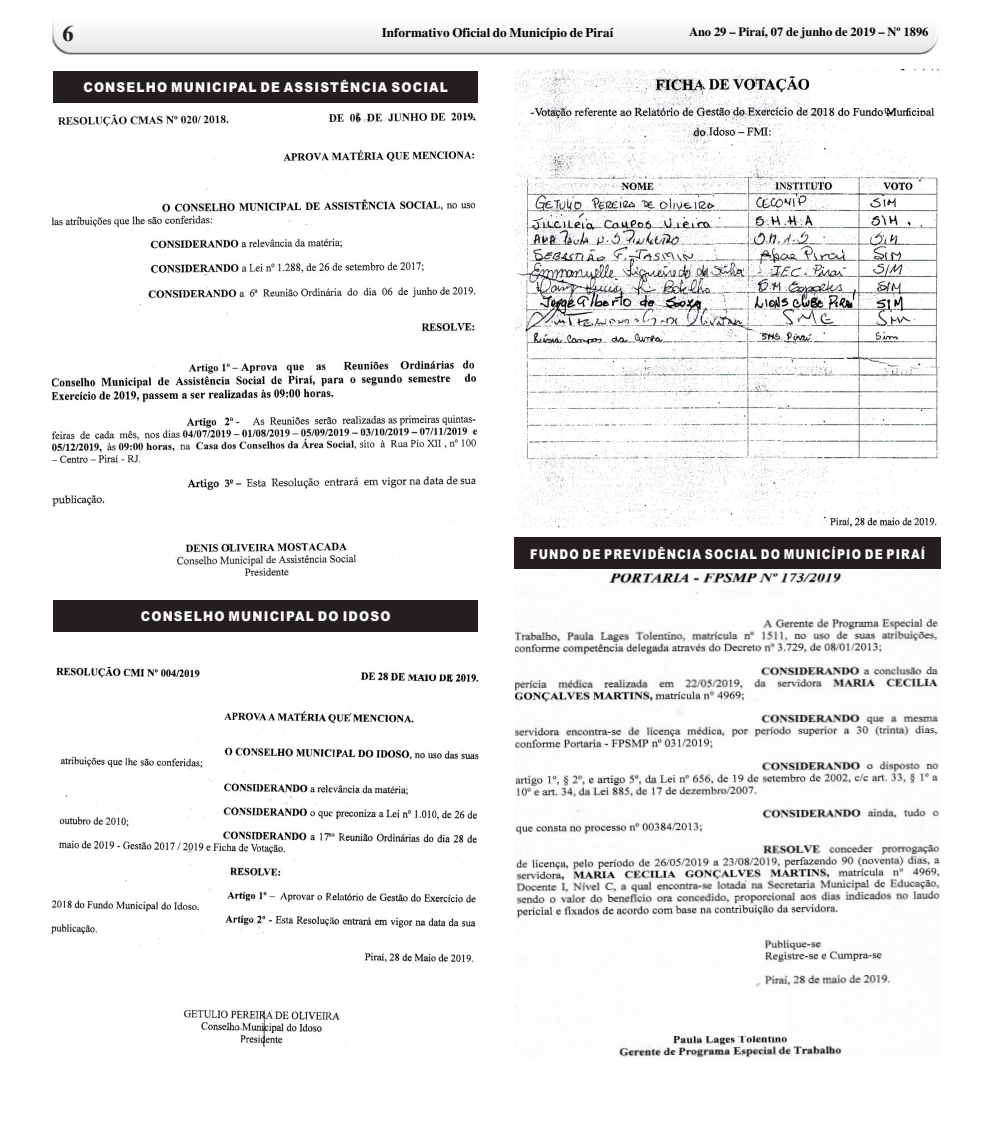
<style>
.page{position:relative;width:993px;height:1127px;background:#fff}
.page>*{position:absolute;margin:0;border:0;box-sizing:border-box;transform-origin:0 0}
.t1{font:700 22.5px "Times";color:#231f20}
.t2{font:900 13.5px "Arial";letter-spacing:.095em;color:#fff;scale:.89 1}
.t3{font:900 13.5px "Arial";letter-spacing:.095em;color:#fff;scale:.83 1}
.t4{font:700 13.12px "Times";color:#000}
.t5{font:700 12.5px "Times";color:#000}
</style>
<div class="page">
<img style="left:52px;top:22px;width:886px;height:33px">
<div style="left:53px;top:71px;width:425px;height:32px;background:#231f20"></div>
<img style="left:52px;top:149px;width:425px;height:427px">
<svg style="left:202px;top:512px;width:70px;height:32px"></svg>
<svg style="left:152px;top:517px;width:33px;height:37px"></svg>
<div style="left:53px;top:600px;width:425px;height:32px;background:#231f20"></div>
<img style="left:52px;top:668px;width:426px;height:378px">
<svg style="left:194px;top:938px;width:155px;height:72px"></svg>
<svg style="left:439px;top:682px;width:27px;height:27px"></svg>
<svg style="left:406px;top:668px;width:52px;height:7px"></svg>
<img style="left:514px;top:69px;width:425px;height:458px">
<svg style="left:808px;top:70px;width:132px;height:38px"></svg>
<svg style="left:893px;top:116px;width:46px;height:41px"></svg>
<div style="left:514px;top:537px;width:426px;height:32px;background:#231f20"></div>
<img style="left:514px;top:573px;width:425px;height:484px">
<svg style="left:678px;top:992px;width:109px;height:44px"></svg>
<img style="left:58px;top:112px;width:420px;height:14px">
<svg style="left:353px;top:121px;width:123px;height:6px"></svg>
<h1 class="t1" style="left:62px;top:26px;width:13px">6</h1>
<p class="t4" style="left:382px;top:28px;width:233px">Informativo Oficial do Município de Piraí</p>
<p class="t5" style="left:688px;top:28px;width:241px">Ano 29 – Piraí, 07 de junho de 2019 – Nº 1896</p>
<p class="t2" style="left:83px;top:82px;width:411px">CONSELHO MUNICIPAL DE ASSISTÊNCIA SOCIAL</p>
<p class="t2" style="left:141px;top:612px;width:282px">CONSELHO MUNICIPAL DO IDOSO</p>
<p class="t3" style="left:530px;top:549px;width:477px">FUNDO DE PREVIDÊNCIA SOCIAL DO MUNICÍPIO DE PIRAÍ</p>
</div>
